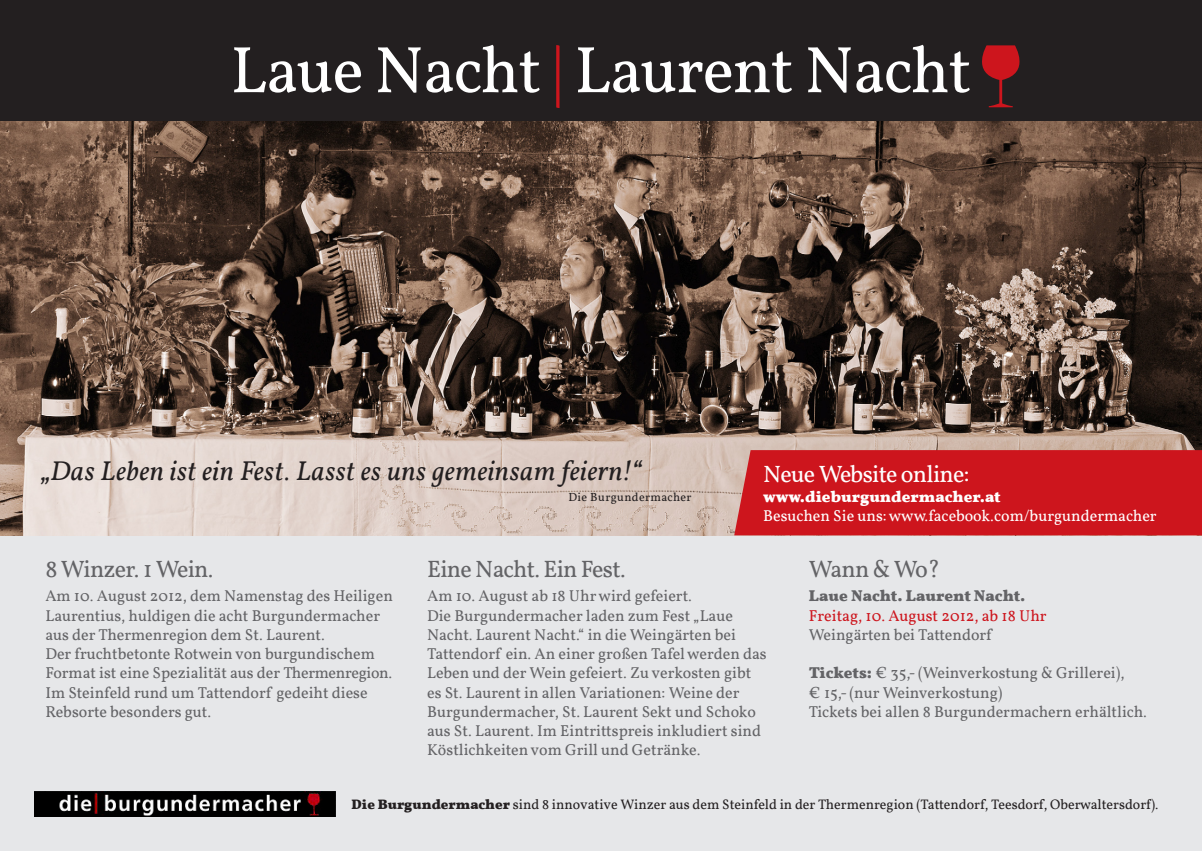
<style>
.page{position:relative;width:1202px;height:851px;background:#fff}
.page>*{position:absolute;margin:0;border:0;box-sizing:border-box;transform-origin:0 0}
.t1{font:66px "Vollkorn";letter-spacing:-.02em;color:#fff}
.t2{font:italic 27.8px "Vollkorn";letter-spacing:.015em;color:#231f20}
.t3{font:24px "Vollkorn";letter-spacing:-.03em;color:#636366}
.t4{font:24px "Vollkorn";letter-spacing:-.03em;color:#fff}
.t5{font:16px/19.2px "Vollkorn";color:#636366}
.t6{font:16px "Vollkorn";color:#fff}
.t7{font:16px "Vollkorn";color:#cd151d}
.t8{font:700 16px "Vollkorn";color:#fff}
.t9{font:700 16px "Vollkorn";color:#636366}
.t10{font:14px "Vollkorn";color:#231f20}
.t11{font:12px "Vollkorn";letter-spacing:.03em;color:#231f20}
.s1{color:#cd151d}
.s2{font-weight:700}
</style>
<div class="page">
<div style="left:0;top:0;width:1202px;height:126px;background:#231f20"></div>
<div style="left:0;top:147px;width:1202px;height:703px;background:#e6e7e9"></div>
<img style="left:0;top:122px;width:1202px;height:413px">
<div style="left:734px;top:450px;width:468px;height:85px;background:#cd151d"></div>
<img style="left:34px;top:791px;width:301px;height:25px">
<svg style="left:982px;top:45px;width:38px;height:62px"></svg>
<h1 class="t1" style="left:230px;top:30px;width:743px">Laue Nacht <span class="s1">|</span> Laurent Nacht</h1>
<h2 class="t2" style="left:41px;top:453px;width:603px">„Das Leben ist ein Fest. Lasst es uns gemeinsam feiern!“</h2>
<p class="t11" style="left:568px;top:489px;width:125px">Die Burgundermacher</p>
<h3 class="t4" style="left:763px;top:460px;width:208px">Neue Website online:</h3>
<p class="t8" style="left:763px;top:486px;width:239px">www.dieburgundermacher.at</p>
<p class="t6" style="left:763px;top:506px;width:395px">Besuchen Sie uns: www.facebook.com/burgundermacher</p>
<h3 class="t3" style="left:45px;top:554px;width:170px">8 Winzer. 1 Wein.</h3>
<p class="t5" style="left:45px;top:586px;width:349px">Am 10. August 2012, dem Namenstag des Heiligen Laurentius, huldigen die acht Burgundermacher aus der Thermenregion dem St. Laurent.<br>Der fruchtbetonte Rotwein von burgundischem Format ist eine Spezialität aus der Thermenregion.<br>Im Steinfeld rund um Tattendorf gedeiht diese Rebsorte besonders gut.</p>
<h3 class="t3" style="left:427px;top:554px;width:200px">Eine Nacht. Ein Fest.</h3>
<p class="t5" style="left:427px;top:586px;width:341px">Am 10. August ab 18 Uhr wird gefeiert.<br>Die Burgundermacher laden zum Fest „Laue Nacht. Laurent Nacht.“ in die Weingärten bei Tattendorf ein. An einer großen Tafel werden das Leben und der Wein gefeiert. Zu verkosten gibt es St. Laurent in allen Variationen: Weine der Burgundermacher, St. Laurent Sekt und Schoko aus St. Laurent. Im Eintrittspreis inkludiert sind Köstlichkeiten vom Grill und Getränke.</p>
<h3 class="t3" style="left:809px;top:554px;width:133px">Wann &amp; Wo?</h3>
<p class="t9" style="left:809px;top:586px;width:218px">Laue Nacht. Laurent Nacht.</p>
<p class="t7" style="left:809px;top:605px;width:239px">Freitag, 10. August 2012, ab 18 Uhr</p>
<p class="t5" style="left:809px;top:624px;width:184px">Weingärten bei Tattendorf</p>
<p class="t5" style="left:809px;top:663px;width:340px"><span class="s2">Tickets:</span> € 35,- (Weinverkostung &amp; Grillerei),<br>€ 15,- (nur Weinverkostung)<br>Tickets bei allen 8 Burgundermachern erhältlich.</p>
<p class="t10" style="left:351px;top:796px;width:809px"><span class="s2">Die Burgundermacher</span> sind 8 innovative Winzer aus dem Steinfeld in der Thermenregion (Tattendorf, Teesdorf, Oberwaltersdorf).</p>
</div>
